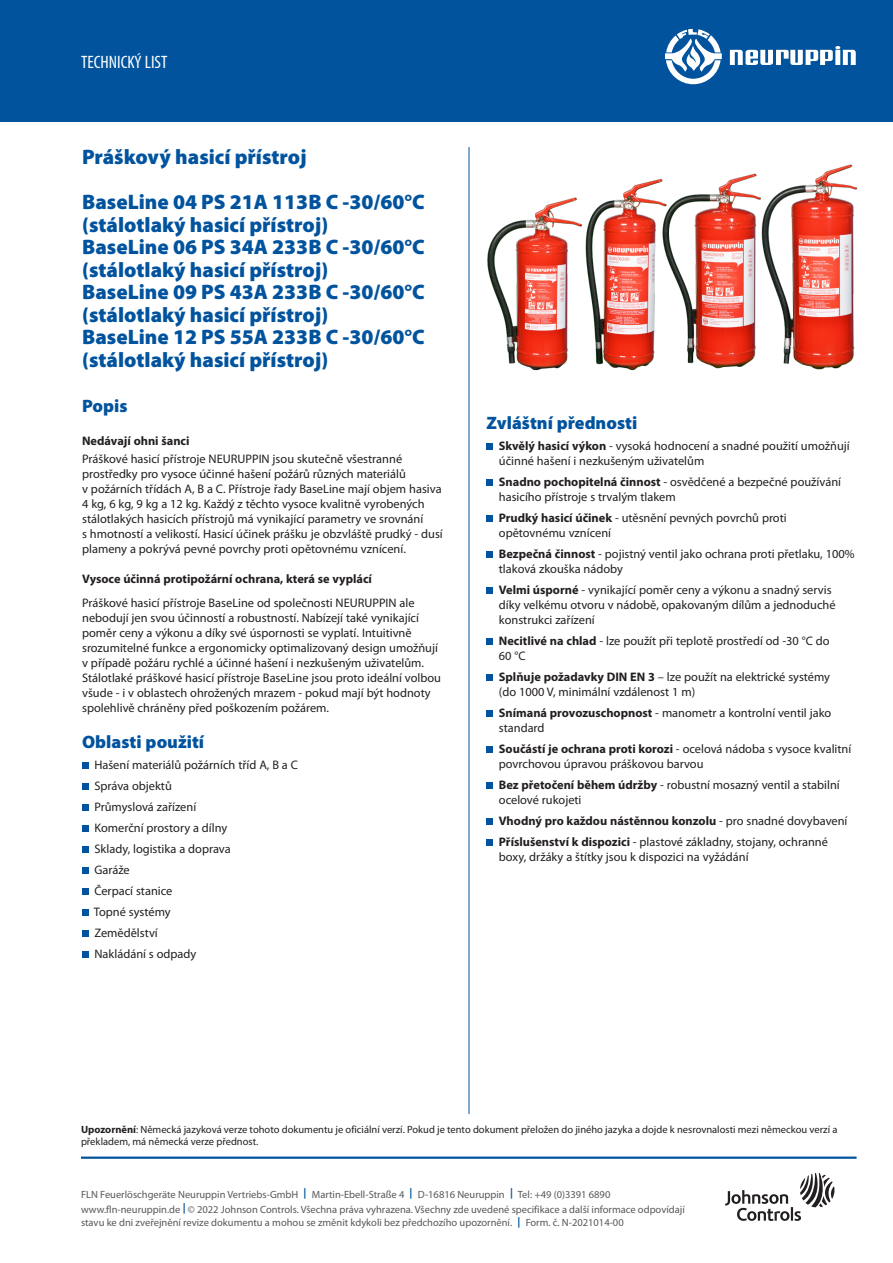
<style>
.page{position:relative;width:893px;height:1263px;background:#fff}
.page>*{position:absolute;margin:0;border:0;box-sizing:border-box;transform-origin:0 0}
._02_Data_Sheet_Heade{font:900 21px/22.5px "Myriad Pro";color:#01539e}
._03_12_pt_Blue_Heade{font:900 18px "Myriad Pro";color:#01539e}
._01_DATA_SHEET{font:condensed 18px "Myriad Pro";color:#fff}
._08_Bullet_Text{font:12.3px/15px "Myriad Pro";color:#231f20}
._06_Text_8_25{font:12.3px/15px "Myriad Pro";color:#231f20}
._05_Text_1st_Graph{font:12.3px/15px "Myriad Pro";color:#231f20}
._07_Bullet_Text_1st{font:12.3px/15px "Myriad Pro";color:#231f20}
._04_Bold_Subhead{font:700 12.3px "Myriad Pro";color:#231f20}
._08_Bullet_Text-2{font:700 12.3px "Myriad Pro";color:#231f20}
._27_Tagline-Boilerpl{font:10.5px/13.4px "Myriad Pro";color:#57585a}
._16_Note_7_pt__type{font:10.5px/12px "Myriad Pro";color:#231f20}
.s1{font-weight:700}
.s2{font-weight:400}
.s3{font-weight:700;color:#01539e}
</style>
<div class="page">
<hr style="left:81px;top:1156px;width:775px;height:3px;background:#01539e">
<hr style="left:469px;top:147px;width:1px;height:967px;background:#01539e">
<div style="left:0;top:0;width:893px;height:122px;background:#01539e"></div>
<svg style="left:665px;top:29px;width:57px;height:55px"></svg>
<svg style="left:730px;top:46px;width:126px;height:19px"></svg>
<svg style="left:725px;top:1173px;width:109px;height:48px"></svg>
<svg style="left:82px;top:762px;width:6px;height:6px"></svg>
<svg style="left:82px;top:783px;width:6px;height:6px"></svg>
<svg style="left:82px;top:804px;width:6px;height:6px"></svg>
<svg style="left:82px;top:825px;width:6px;height:6px"></svg>
<svg style="left:82px;top:846px;width:6px;height:6px"></svg>
<svg style="left:82px;top:867px;width:6px;height:6px"></svg>
<svg style="left:82px;top:888px;width:6px;height:6px"></svg>
<svg style="left:82px;top:909px;width:6px;height:6px"></svg>
<svg style="left:82px;top:930px;width:6px;height:6px"></svg>
<svg style="left:82px;top:951px;width:6px;height:6px"></svg>
<svg style="left:487px;top:443px;width:6px;height:6px"></svg>
<svg style="left:487px;top:479px;width:6px;height:6px"></svg>
<svg style="left:487px;top:515px;width:6px;height:6px"></svg>
<svg style="left:487px;top:551px;width:6px;height:6px"></svg>
<svg style="left:487px;top:587px;width:6px;height:6px"></svg>
<svg style="left:487px;top:638px;width:6px;height:6px"></svg>
<svg style="left:487px;top:674px;width:6px;height:6px"></svg>
<svg style="left:487px;top:710px;width:6px;height:6px"></svg>
<svg style="left:487px;top:746px;width:6px;height:6px"></svg>
<svg style="left:487px;top:782px;width:6px;height:6px"></svg>
<svg style="left:487px;top:818px;width:6px;height:6px"></svg>
<svg style="left:487px;top:839px;width:6px;height:6px"></svg>
<img style="left:487px;top:200px;width:78px;height:171px">
<img style="left:565px;top:180px;width:90px;height:191px">
<img style="left:655px;top:175px;width:93px;height:194px">
<img style="left:748px;top:164px;width:110px;height:206px">
<p class="_01_DATA_SHEET" style="left:81px;top:51px;width:88px">TECHNICKÝ LIST</p>
<p class="_02_Data_Sheet_Heade" style="left:82px;top:145px;width:226px">Práškový hasicí přístroj</p>
<p class="_02_Data_Sheet_Heade" style="left:82px;top:190px;width:344px">BaseLine 04 PS 21A 113B C -30/60°C (stálotlaký hasicí přístroj)</p>
<p class="_02_Data_Sheet_Heade" style="left:82px;top:235px;width:344px">BaseLine 06 PS 34A 233B C -30/60°C (stálotlaký hasicí přístroj)</p>
<p class="_02_Data_Sheet_Heade" style="left:82px;top:280px;width:344px">BaseLine 09 PS 43A 233B C -30/60°C (stálotlaký hasicí přístroj)</p>
<p class="_02_Data_Sheet_Heade" style="left:82px;top:325px;width:344px">BaseLine 12 PS 55A 233B C -30/60°C (stálotlaký hasicí přístroj)</p>
<p class="_03_12_pt_Blue_Heade" style="left:82px;top:394px;width:47px">Popis</p>
<p class="_04_Bold_Subhead" style="left:82px;top:433px;width:109px">Nedávají ohni šanci</p>
<p class="_05_Text_1st_Graph" style="left:82px;top:451px;width:362px">Práškové hasicí přístroje NEURUPPIN jsou skutečně všestranné prostředky pro vysoce účinné hašení požárů různých materiálů<br>v požárních třídách A, B a C. Přístroje řady BaseLine mají objem hasiva 4 kg, 6 kg, 9 kg a 12 kg. Každý z těchto vysoce kvalitně vyrobených stálotlakých hasicích přístrojů má vynikající parametry ve srovnání<br>s hmotností a velikostí. Hasicí účinek prášku je obzvláště prudký - dusí plameny a pokrývá pevné povrchy proti opětovnému vznícení.</p>
<p class="_04_Bold_Subhead" style="left:82px;top:571px;width:291px">Vysoce účinná protipožární ochrana, která se vyplácí</p>
<p class="_06_Text_8_25" style="left:82px;top:595px;width:360px">Práškové hasicí přístroje BaseLine od společnosti NEURUPPIN ale nebodují jen svou účinností a robustností. Nabízejí také vynikající poměr ceny a výkonu a díky své úspornosti se vyplatí. Intuitivně srozumitelné funkce a ergonomicky optimalizovaný design umožňují v případě požáru rychlé a účinné hašení i nezkušeným uživatelům.<br>Stálotlaké práškové hasicí přístroje BaseLine jsou proto ideální volbou všude - i v oblastech ohrožených mrazem - pokud mají být hodnoty spolehlivě chráněny před poškozením požárem.</p>
<p class="_03_12_pt_Blue_Heade" style="left:82px;top:730px;width:124px">Oblasti použití</p>
<p class="_07_Bullet_Text_1st" style="left:94px;top:757px;width:205px">Hašení materiálů požárních tříd A, B a C</p>
<p class="_08_Bullet_Text" style="left:94px;top:778px;width:79px">Správa objektů</p>
<p class="_08_Bullet_Text" style="left:94px;top:799px;width:103px">Průmyslová zařízení</p>
<p class="_08_Bullet_Text" style="left:94px;top:820px;width:134px">Komerční prostory a dílny</p>
<p class="_08_Bullet_Text" style="left:94px;top:841px;width:138px">Sklady, logistika a doprava</p>
<p class="_08_Bullet_Text" style="left:94px;top:862px;width:37px">Garáže</p>
<p class="_08_Bullet_Text" style="left:94px;top:883px;width:80px">Čerpací stanice</p>
<p class="_08_Bullet_Text" style="left:94px;top:904px;width:78px">Topné systémy</p>
<p class="_08_Bullet_Text" style="left:94px;top:925px;width:65px">Zemědělství</p>
<p class="_08_Bullet_Text" style="left:94px;top:946px;width:103px">Nakládání s odpady</p>
<p class="_03_12_pt_Blue_Heade" style="left:487px;top:411px;width:152px">Zvláštní přednosti</p>
<p class="_07_Bullet_Text_1st" style="left:499px;top:438px;width:352px"><span class="s1">Skvělý hasicí výkon</span> - vysoká hodnocení a snadné použití umožňují účinné hašení i nezkušeným uživatelům</p>
<p class="_08_Bullet_Text" style="left:499px;top:474px;width:344px"><span class="s1">Snadno pochopitelná činnost</span> - osvědčené a bezpečné používání hasicího přístroje s trvalým tlakem</p>
<p class="_08_Bullet_Text" style="left:499px;top:510px;width:289px"><span class="s1">Prudký hasicí účinek</span> - utěsnění pevných povrchů proti opětovnému vznícení</p>
<p class="_08_Bullet_Text" style="left:499px;top:546px;width:357px"><span class="s1">Bezpečná činnost</span> - pojistný ventil jako ochrana proti přetlaku, 100% tlaková zkouška nádoby</p>
<p class="_08_Bullet_Text" style="left:499px;top:582px;width:338px"><span class="s1">Velmi úsporné</span> - vynikající poměr ceny a výkonu a snadný servis díky velkému otvoru v nádobě, opakovaným dílům a jednoduché konstrukci zařízení</p>
<p class="_08_Bullet_Text" style="left:499px;top:633px;width:332px"><span class="s1">Necitlivé na chlad</span> - lze použít při teplotě prostředí od -30 °C do<br>60 °C</p>
<p class="_08_Bullet_Text" style="left:499px;top:669px;width:333px"><span class="s1">Splňuje požadavky DIN EN 3</span> – lze použít na elektrické systémy (do 1000 V, minimální vzdálenost 1 m)</p>
<p class="_08_Bullet_Text" style="left:499px;top:705px;width:334px"><span class="s1">Snímaná provozuschopnost</span> - manometr a kontrolní ventil jako standard</p>
<p class="_08_Bullet_Text" style="left:499px;top:741px;width:354px"><span class="s1">Součástí je ochrana proti korozi</span> - ocelová nádoba s vysoce kvalitní povrchovou úpravou práškovou barvou</p>
<p class="_08_Bullet_Text" style="left:499px;top:777px;width:342px"><span class="s1">Bez přetočení během údržby</span> - robustní mosazný ventil a stabilní ocelové rukojeti</p>
<p class="_08_Bullet_Text-2" style="left:499px;top:813px;width:350px">Vhodný pro každou nástěnnou konzolu <span class="s2">- pro snadné dovybavení</span></p>
<p class="_08_Bullet_Text" style="left:499px;top:834px;width:331px"><span class="s1">Příslušenství k dispozici</span> - plastové základny, stojany, ochranné boxy, držáky a štítky jsou k dispozici na vyžádání</p>
<p class="_16_Note_7_pt__type" style="left:81px;top:1123px;width:758px"><span class="s1">Upozornění</span>: Německá jazyková verze tohoto dokumentu je oficiální verzí. Pokud je tento dokument přeložen do jiného jazyka a dojde k nesrovnalosti mezi německou verzí a překladem, má německá verze přednost.</p>
<p class="_27_Tagline-Boilerpl" style="left:81px;top:1187px;width:531px">FLN Feuerlöschgeräte Neuruppin Vertriebs-GmbH <span class="s3">|</span> Martin-Ebell-Straße 4 <span class="s3">|</span> D-16816 Neuruppin <span class="s3">|</span> Tel: +49 (0)3391 6890</p>
<p class="_27_Tagline-Boilerpl" style="left:81px;top:1202px;width:605px">www.fln-neuruppin.de <span class="s3">|</span> © 2022 Johnson Controls. Všechna práva vyhrazena. Všechny zde uvedené specifikace a další informace odpovídají stavu ke dni zveřejnění revize dokumentu a mohou se změnit kdykoli bez předchozího upozornění. <span class="s3">|</span> Form. č. N-2021014-00</p>
</div>
